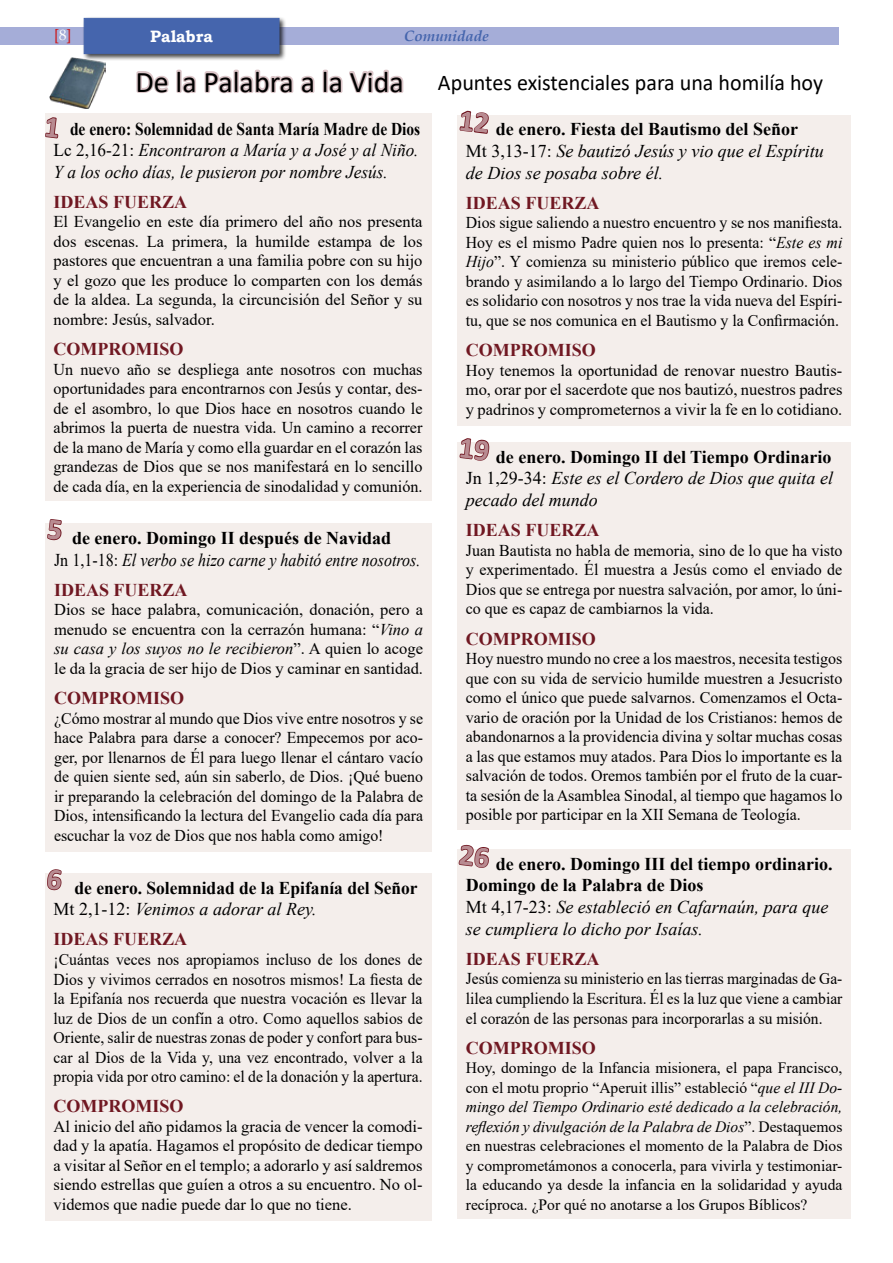
<style>
.page{position:relative;width:893px;height:1263px;background:#fff}
.page>*{position:absolute;margin:0;border:0;box-sizing:border-box;transform-origin:0 0}
.t1{font:22.5px "Calibri";color:#000}
.t2{font:700 18px/21.6px "Times New Roman";color:#000}
.t3{font:italic 18px/21.6px "Times New Roman";color:#000}
.t4{font:700 18px "Times New Roman";color:#701822}
.t5{font:italic 18px/21.6px "Times New Roman";color:#000;text-align:justify;scale:.96 1}
.t6{font:italic 18px/21.6px "Times New Roman";color:#000;scale:.89 1}
.t7{font:16.5px/19.5px "Times New Roman";color:#000;text-align:justify}
.t8{font:16.5px/19.5px "Times New Roman";color:#000;text-align:justify;scale:.96 1}
.t9{font:16.5px/19.5px "Times New Roman";color:#000;text-align:justify;scale:.95 1}
.t10{font:16.5px/19.6px "Times New Roman";color:#000;text-align:justify;scale:.94 1}
.t11{font:700 16.5px "Bookman Old Style";color:#fff}
.t12{font:15.75px/19.5px "Times New Roman";color:#000;text-align:justify}
.t13{font:italic 700 15px "Book Antiqua";color:#4565ad}
.t14{font:15px "Book Antiqua";color:#cd171a}
.s1{color:#fff}
.s2{font-size:30px}
.s3{font-weight:700;font-style:normal}
.s4{font-style:normal}
.s5{font-style:italic}
.s6{font-weight:400}
.s7{font-weight:400;font-style:italic}
</style>
<div class="page">
<div style="left:0;top:27px;width:839px;height:18px;background:#a5add8"></div>
<div style="left:82px;top:16px;width:205px;height:46px;background:#000;opacity:.75"></div>
<div style="left:84px;top:18px;width:195px;height:36px;background:#4565ad"></div>
<svg style="left:134px;top:55px;width:270px;height:39px"></svg>
<img style="left:51px;top:58px;width:55px;height:51px">
<div style="left:45px;top:114px;width:387px;height:387px;background:#f4eeeb"></div>
<div style="left:46px;top:523px;width:386px;height:328px;background:#f4eeeb"></div>
<div style="left:457px;top:115px;width:394px;height:310px;background:#f4eeeb"></div>
<div style="left:457px;top:442px;width:394px;height:387px;background:#f4eeeb"></div>
<div style="left:457px;top:849px;width:394px;height:370px;background:#f4eeeb"></div>
<div style="left:45px;top:873px;width:386px;height:348px;background:#f4eeeb"></div>
<svg style="left:45px;top:94px;width:15px;height:45px"></svg>
<svg style="left:47px;top:519px;width:15px;height:22px"></svg>
<svg style="left:459px;top:110px;width:30px;height:24px"></svg>
<svg style="left:459px;top:425px;width:31px;height:36px"></svg>
<svg style="left:458px;top:844px;width:31px;height:24px"></svg>
<svg style="left:47px;top:869px;width:15px;height:22px"></svg>
<p class="t14" style="left:54px;top:24px;width:19px">[<span class="s1">8</span>]</p>
<p class="t11" style="left:150px;top:24px;width:64px">Palabra</p>
<p class="t13" style="left:404px;top:26px;width:86px">Comunidade</p>
<h1 class="t1" style="left:135px;top:67px;width:689px"><span class="s2">De la Palabra a la Vida</span> Apuntes existenciales para una homilía hoy</h1>
<p class="t5" style="left:54px;top:117px;width:384px;text-indent:16px"><span class="s3">de enero: Solemnidad de Santa María Madre de Dios </span><span class="s4">Lc 2,16-21:</span> Encontraron a María y a José y al Niño.<br>Y a los ocho días, le pusieron por nombre Jesús.</p>
<p class="t4" style="left:54px;top:189px;width:135px">IDEAS FUERZA</p>
<p class="t7" style="left:54px;top:212px;width:371px">El Evangelio en este día primero del año nos presenta dos escenas. La primera, la humilde estampa de los pastores que encuentran a una familia pobre con su hijo y el gozo que les produce lo comparten con los demás de la aldea. La segunda, la circuncisión del Señor y su nombre: Jesús, salvador.</p>
<p class="t4" style="left:54px;top:336px;width:131px">COMPROMISO</p>
<p class="t7" style="left:54px;top:359px;width:371px">Un nuevo año se despliega ante nosotros con muchas oportunidades para encontrarnos con Jesús y contar, des&shy;de el asombro, lo que Dios hace en nosotros cuando le abrimos la puerta de nuestra vida. Un camino a recorrer de la mano de María y como ella guardar en el corazón las grandezas de Dios que se nos manifestará en lo sencillo de cada día, en la experiencia de sinodalidad y comunión.</p>
<p class="t6" style="left:54px;top:527px;width:413px;text-indent:18px"><span class="s3">de enero. Domingo II después de Navidad<br></span><span class="s4">Jn 1,1-18:</span> El verbo se hizo carne y habitó entre nosotros.</p>
<p class="t4" style="left:54px;top:577px;width:135px">IDEAS FUERZA</p>
<p class="t7" style="left:54px;top:599px;width:371px">Dios se hace palabra, comunicación, donación, pero a menudo se encuentra con la cerrazón humana: “<span class="s5">Vino a su casa y los suyos no le recibieron</span>”. A quien lo acoge le da la gracia de ser hijo de Dios y caminar en santidad.</p>
<p class="t4" style="left:54px;top:685px;width:131px">COMPROMISO</p>
<p class="t8" style="left:54px;top:708px;width:386px">¿Cómo mostrar al mundo que Dios vive entre nosotros y se hace Palabra para darse a conocer? Empecemos por aco&shy;ger, por llenarnos de Él para luego llenar el cántaro vacío de quien siente sed, aún sin saberlo, de Dios. ¡Qué bueno ir preparando la celebración del domingo de la Palabra de Dios, intensificando la lectura del Evangelio cada día para escuchar la voz de Dios que nos habla como amigo!</p>
<p class="t3" style="left:466px;top:118px;width:359px;text-indent:30px"><span class="s3">de enero. Fiesta del Bautismo del Señor<br></span><span class="s4">Mt 3,13-17:</span> Se bautizó Jesús y vio que el Espíritu de Dios se posaba sobre él.</p>
<p class="t4" style="left:466px;top:190px;width:135px">IDEAS FUERZA</p>
<p class="t8" style="left:466px;top:212px;width:394px">Dios sigue saliendo a nuestro encuentro y se nos manifiesta.<br>Hoy es el mismo Padre quien nos lo presenta: “<span class="s5">Este es mi Hijo</span>”. Y comienza su ministerio público que iremos cele&shy;brando y asimilando a lo largo del Tiempo Ordinario. Dios es solidario con nosotros y nos trae la vida nueva del Espíri&shy;tu, que se nos comunica en el Bautismo y la Confirmación.</p>
<p class="t4" style="left:466px;top:337px;width:131px">COMPROMISO</p>
<p class="t7" style="left:466px;top:360px;width:378px">Hoy tenemos la oportunidad de renovar nuestro Bautis&shy;mo, orar por el sacerdote que nos bautizó, nuestros padres y padrinos y comprometernos a vivir la fe en lo cotidiano.</p>
<p class="t3" style="left:466px;top:446px;width:369px;text-align:justify;text-indent:30px"><span class="s3">de enero. Domingo II del Tiempo Ordinario </span><span class="s4">Jn 1,29-34:</span> Este es el Cordero de Dios que quita el pecado del mundo</p>
<p class="t4" style="left:466px;top:517px;width:135px">IDEAS FUERZA</p>
<p class="t7" style="left:466px;top:540px;width:378px">Juan Bautista no habla de memoria, sino de lo que ha visto y experimentado. Él muestra a Jesús como el enviado de Dios que se entrega por nuestra salvación, por amor, lo úni&shy;co que es capaz de cambiarnos la vida.</p>
<p class="t4" style="left:466px;top:625px;width:131px">COMPROMISO</p>
<p class="t7" style="left:466px;top:648px;width:378px">Hoy nuestro mundo no cree a los maestros, necesita testigos que con su vida de servicio humilde muestren a Jesucristo como el único que puede salvarnos. Comenzamos el Octa&shy;vario de oración por la Unidad de los Cristianos: hemos de abandonarnos a la providencia divina y soltar muchas cosas a las que estamos muy atados. Para Dios lo importante es la salvación de todos. Oremos también por el fruto de la cuar&shy;ta sesión de la Asamblea Sinodal, al tiempo que hagamos lo posible por participar en la XII Semana de Teología.</p>
<p class="t2" style="left:466px;top:852px;width:368px;text-indent:30px">de enero. Domingo III del tiempo ordinario.<br>Domingo de la Palabra de Dios<br><span class="s6">Mt 4,17-23:</span> <span class="s7">Se estableció en Cafarnaún, para que se cumpliera lo dicho por Isaías.</span></p>
<p class="t4" style="left:466px;top:946px;width:135px">IDEAS FUERZA</p>
<p class="t10" style="left:466px;top:968px;width:402px">Jesús comienza su ministerio en las tierras marginadas de Ga&shy;lilea cumpliendo la Escritura. Él es la luz que viene a cambiar el corazón de las personas para incorporarlas a su misión.</p>
<p class="t4" style="left:466px;top:1035px;width:131px">COMPROMISO</p>
<p class="t12" style="left:466px;top:1058px;width:378px">Hoy, domingo de la Infancia misionera, el papa Francisco, con el motu proprio “Aperuit illis” estableció “<span class="s5">que el III Do&shy;mingo del Tiempo Ordinario esté dedicado a la celebración, reflexión y divulgación de la Palabra de Dios</span>”. Destaquemos en nuestras celebraciones el momento de la Palabra de Dios y comprometámonos a conocerla, para vivirla y testimoniar&shy;la educando ya desde la infancia en la solidaridad y ayuda recíproca. ¿Por qué no anotarse a los Grupos Bíblicos?</p>
<p class="t2" style="left:54px;top:876px;width:366px;text-indent:21px">de enero. Solemnidad de la Epifanía del Señor<br><span class="s6">Mt 2,1-12:</span> <span class="s7">Venimos a adorar al Rey.</span></p>
<p class="t4" style="left:54px;top:926px;width:135px">IDEAS FUERZA</p>
<p class="t9" style="left:54px;top:949px;width:390px">¡Cuántas veces nos apropiamos incluso de los dones de Dios y vivimos cerrados en nosotros mismos! La fiesta de la Epifanía nos recuerda que nuestra vocación es llevar la luz de Dios de un confín a otro. Como aquellos sabios de Oriente, salir de nuestras zonas de poder y confort para bus&shy;car al Dios de la Vida y, una vez encontrado, volver a la propia vida por otro camino: el de la donación y la apertura.</p>
<p class="t4" style="left:54px;top:1093px;width:131px">COMPROMISO</p>
<p class="t7" style="left:54px;top:1116px;width:371px">Al inicio del año pidamos la gracia de vencer la comodi&shy;dad y la apatía. Hagamos el propósito de dedicar tiempo a visitar al Señor en el templo; a adorarlo y así saldremos siendo estrellas que guíen a otros a su encuentro. No ol&shy;videmos que nadie puede dar lo que no tiene.</p>
</div>
